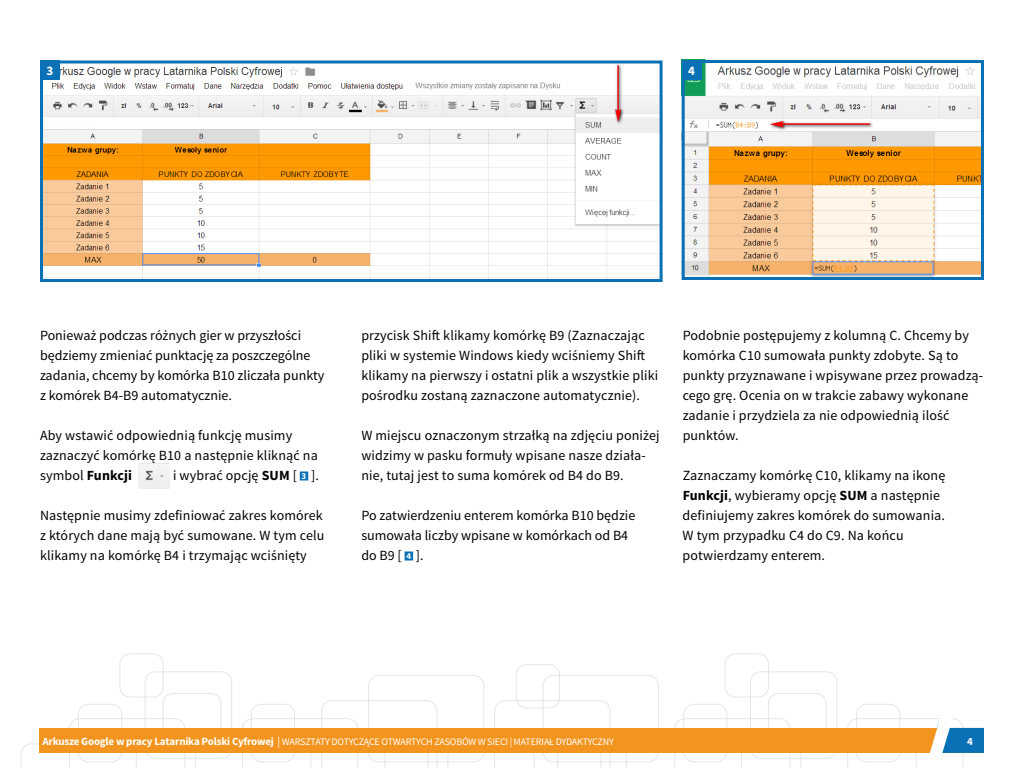
<style>
.page{position:relative;width:1024px;height:768px;background:#fff}
.page>*{position:absolute;margin:0;border:0;box-sizing:border-box;transform-origin:0 0}
.second{font:14px/20px "Source Sans Pro";letter-spacing:.01em;color:#000}
.Normalny{font:14px/20px "Source Sans Pro";color:#000}
.second-2{font:700 13px "Source Sans Pro";color:#fff}
.t1{font:700 11px "Source Sans Pro";color:#fff}
.t2{font:10px "Source Sans Pro";letter-spacing:-.015em;color:#fff}
.s1{font-weight:700}
.s2{font-weight:700;font-size:9px;color:#fff}
.s3{font-weight:700;font-size:11px}
.s4{font-size:11px}
</style>
<div class="page">
<svg style="left:20px;top:653px;width:895px;height:115px"></svg>
<div style="left:40px;top:728px;width:944px;height:25px;background:#f3941e"></div>
<svg style="left:915px;top:718px;width:69px;height:50px"></svg>
<div style="left:300px;top:472px;width:8px;height:8px;background:#0a71b6"></div>
<img style="left:138px;top:463px;width:32px;height:26px">
<div style="left:405px;top:552px;width:8px;height:8px;background:#0a71b6"></div>
<img style="left:44px;top:64px;width:615px;height:214px">
<div style="left:40px;top:60px;width:623px;height:222px;border:3px solid #0a71b6"></div>
<img style="left:686px;top:64px;width:294px;height:212px">
<div style="left:682px;top:60px;width:302px;height:220px;border:3px solid #0a71b6"></div>
<div style="left:40px;top:60px;width:20px;height:20px;background:#0a71b6"></div>
<div style="left:682px;top:60px;width:20px;height:20px;background:#0a71b6"></div>
<p class="second-2" style="left:47px;top:63px;width:8px">3</p>
<p class="second-2" style="left:688px;top:62px;width:8px">4</p>
<p class="Normalny" style="left:40px;top:326px;width:286px">Ponieważ podczas różnych gier w przyszłości będziemy zmieniać punktację za poszczególne zadania, chcemy by komórka B10 zliczała punkty z komórek B4-B9 automatycznie.</p>
<p class="second" style="left:40px;top:426px;width:279px">Aby wstawić odpowiednią funkcję musimy zaznaczyć komórkę B10 a następnie kliknąć na symbol <span class="s1">Funkcji</span></p>
<p class="second" style="left:173px;top:466px;width:147px">i wybrać opcję <span class="s1">SUM</span> [ <span class="s2">3</span> ].</p>
<p class="second" style="left:40px;top:506px;width:286px">Następnie musimy zdefiniować zakres komórek z których dane mają być sumowane. W tym celu klikamy na komórkę B4 i trzymając wciśnięty</p>
<p class="second" style="left:361px;top:326px;width:298px">przycisk Shift klikamy komórkę B9 (Zaznaczając pliki w systemie Windows kiedy wciśniemy Shift klikamy na pierwszy i ostatni plik a wszystkie pliki pośrodku zostaną zaznaczone automatycznie).</p>
<p class="second" style="left:361px;top:426px;width:300px">W miejscu oznaczonym strzałką na zdjęciu poniżej widzimy w pasku formuły wpisane nasze działa&shy;nie, tutaj jest to suma komórek od B4 do B9.</p>
<p class="second" style="left:361px;top:506px;width:276px">Po zatwierdzeniu enterem komórka B10 będzie sumowała liczby wpisane w komórkach od B4 do B9 [ <span class="s2">4</span> ].</p>
<p class="second" style="left:683px;top:326px;width:302px">Podobnie postępujemy z kolumną C. Chcemy by komórka C10 sumowała punkty zdobyte. Są to punkty przyznawane i wpisywane przez prowadzą&shy;cego grę. Ocenia on w trakcie zabawy wykonane zadanie i przydziela za nie odpowiednią ilość punktów.</p>
<p class="second" style="left:683px;top:466px;width:264px">Zaznaczamy komórkę C10, klikamy na ikonę <span class="s1">Funkcji</span>, wybieramy opcję <span class="s1">SUM</span> a następnie definiujemy zakres komórek do sumowania.<br>W tym przypadku C4 do C9. Na końcu potwierdzamy enterem.</p>
<p class="t2" style="left:42px;top:735px;width:573px"><span class="s3">Arkusze Google w pracy Latarnika Polski Cyfrowej</span> <span class="s4">|</span> WARSZTATY DOTYCZĄCE OTWARTYCH ZASOBÓW W SIECI | MATERIAŁ DYDAKTYCZNY</p>
<p class="t1" style="left:967px;top:734px;width:7px">4</p>
</div>
